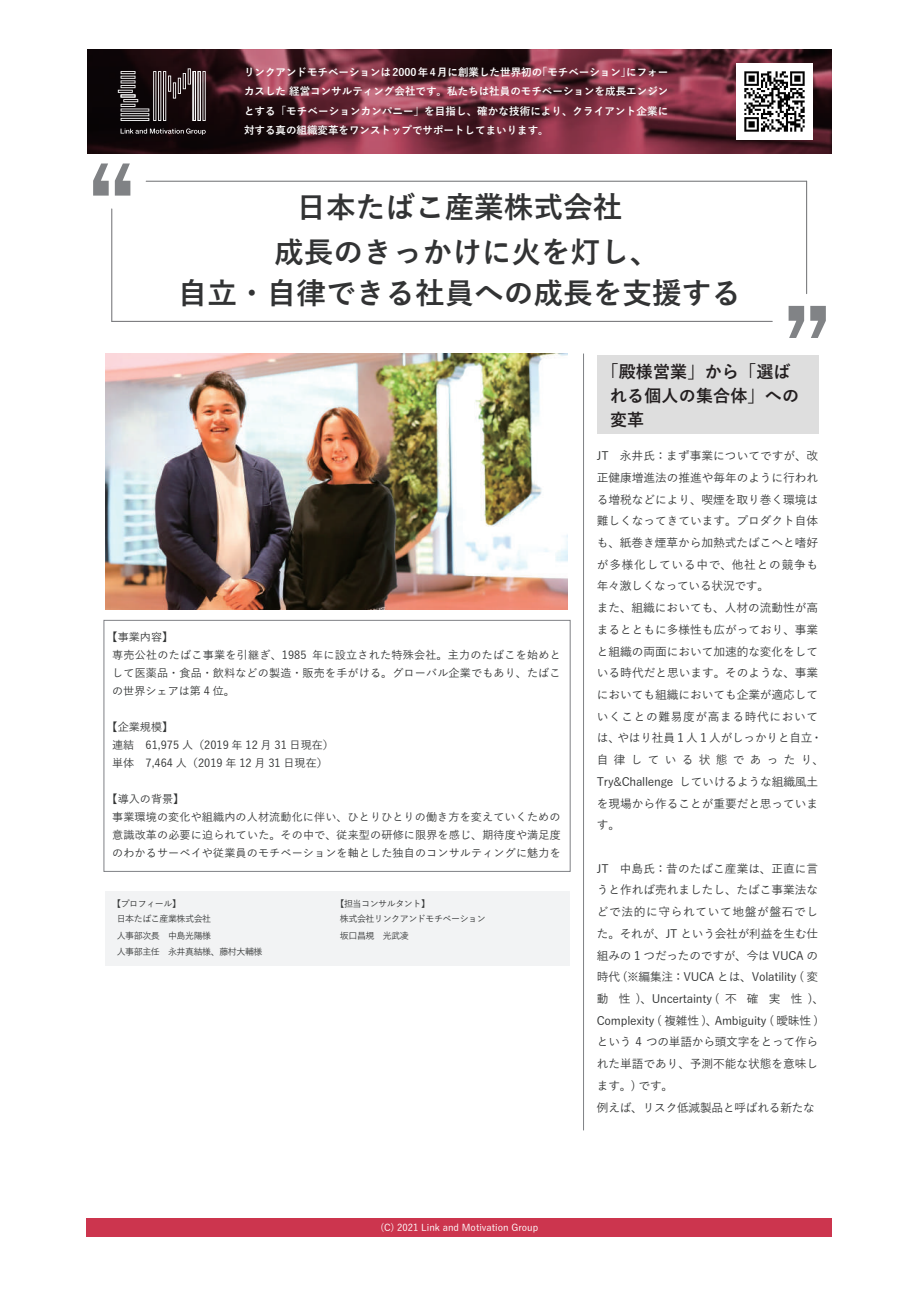
<style>
.page{position:relative;width:919px;height:1289px;background:#fff}
.page>*{position:absolute;margin:0;border:0;box-sizing:border-box;transform-origin:0 0}
.t1{font:700 110.25px "Yu Gothic";color:#808285}
.t2{font:700 29.55px/45.3px "Yu Gothic";color:#323334;text-align:center}
.t3{font:700 16.95px/24px "Yu Gothic";letter-spacing:.01em;color:#231f20}
.t4{font:500 11.7px/21.8px "Yu Gothic";letter-spacing:-.005em;color:#323434}
.t5{font:500 11.1px/18px "Yu Gothic";letter-spacing:.01em;color:#323434}
.t6{font:700 10.5px/19.5px "Yu Gothic";color:#fff;text-align:justify}
.t7{font:500 9.6px "Yu Gothic";color:#fff}
.t8{font:500 9px/15px "Yu Gothic";letter-spacing:-.05em;color:#323434}
</style>
<div class="page">
<img style="left:87px;top:49px;width:744px;height:105px">
<div style="left:86px;top:1218px;width:745px;height:19px;background:#cc354e"></div>
<hr style="left:583px;top:353px;width:1px;height:777px;background:#7f8185">
<div style="left:597px;top:355px;width:221px;height:79px;background:#dedede"></div>
<div style="left:104px;top:620px;width:466px;height:251px;border:1px solid #7f8185"></div>
<hr style="left:111px;top:209px;width:1px;height:112px;background:#6c6d70">
<hr style="left:112px;top:321px;width:660px;height:1px;background:#6c6d70">
<hr style="left:806px;top:181px;width:1px;height:113px;background:#6c6d70">
<hr style="left:146px;top:181px;width:660px;height:1px;background:#6c6d70">
<div style="left:105px;top:891px;width:465px;height:74px;background:#f2f3f4"></div>
<img style="left:105px;top:353px;width:462px;height:256px">
<svg style="left:121px;top:128px;width:85px;height:7px"></svg>
<svg style="left:118px;top:68px;width:88px;height:53px;background:#4f4648"></svg>
<img style="left:736px;top:64px;width:76px;height:76px">
<h1 class="t1" style="left:86px;top:148px;width:54px">“</h1>
<p class="t6" style="left:244px;top:62px;width:426px">リンクアンドモチベーションは2000年4月に創業した世界初の「モチベーション」にフォーカスした 経営コンサルティング会社です。私たちは社員のモチベーションを成長エンジンとする「モチベーションカンパニー」を目指し、確かな技術により、クライアント企業に対する真の組織変革をワンストップでサポートしてまいります。</p>
<h2 class="t2" style="left:274px;top:185px;width:387px">日本たばこ産業株式会社<br>成長のきっかけに火を灯し、</h2>
<h2 class="t2" style="left:178px;top:271px;width:564px">自立・自律できる社員への成長を支援する</h2>
<h1 class="t1" style="left:833px;top:353px;width:54px;rotate:-180deg">“</h1>
<h3 class="t3" style="left:610px;top:360px;width:190px;text-indent:-9px">「殿様営業」から「選ばれる個人の集合体」への変革</h3>
<p class="t5" style="left:112px;top:626px;width:450px;text-indent:-6px">【事業内容】<br>専売公社のたばこ事業を引継ぎ、1985 年に設立された特殊会社。主力のたばこを始めとして医薬品・食品・飲料などの製造・販売を手がける。グローバル企業でもあり、たばこの世界シェアは第 4 位。</p>
<p class="t5" style="left:112px;top:716px;width:223px;text-indent:-6px">【企業規模】<br>連結　61,975 人（2019 年 12 月 31 日現在）単体　7,464 人（2019 年 12 月 31 日現在）</p>
<p class="t5" style="left:112px;top:788px;width:450px;text-indent:-6px">【導入の背景】<br>事業環境の変化や組織内の人材流動化に伴い、ひとりひとりの働き方を変えていくための意識改革の必要に迫られていた。その中で、従来型の研修に限界を感じ、期待度や満足度のわかるサーベイや従業員のモチベーションを軸とした独自のコンサルティングに魅力を</p>
<p class="t8" style="left:117px;top:895px;width:96px;text-indent:-4px">【プロフィール】<br>日本たばこ産業株式会社</p>
<p class="t8" style="left:117px;top:925px;width:147px;line-height:16.5px">人事部次長　中島光陽様<br>人事部主任　永井真結様、藤村大輔様</p>
<p class="t8" style="left:340px;top:895px;width:147px;text-indent:-4px">【担当コンサルタント】<br>株式会社リンクアンドモチベーション</p>
<p class="t8" style="left:340px;top:926px;width:70px">坂口昌規　光武凌</p>
<p class="t4" style="left:597px;top:443px;width:229px">JT　永井氏：まず事業についてですが、改正健康増進法の推進や毎年のように行われる増税などにより、喫煙を取り巻く環境は難しくなってきています。プロダクト自体も、紙巻き煙草から加熱式たばこへと嗜好が多様化している中で、他社との競争も年々激しくなっている状況です。<br>また、組織においても、人材の流動性が高まるとともに多様性も広がっており、事業と組織の両面において加速的な変化をしている時代だと思います。そのような、事業においても組織においても企業が適応していくことの難易度が高まる時代においては、やはり社員１人１人がしっかりと自立・自律している状態であったり、<br>Try&amp;Challenge していけるような組織風土を現場から作ることが重要だと思っています。</p>
<p class="t4" style="left:597px;top:856px;width:229px">JT　中島氏：昔のたばこ産業は、正直に言うと作れば売れましたし、たばこ事業法などで法的に守られていて地盤が盤石でした。それが、JT という会社が利益を生む仕組みの 1 つだったのですが、今は VUCA の時代 (※編集注：VUCA とは、Volatility ( 変動 性 )、Uncertainty ( 不 確 実 性 )、<br>Complexity ( 複雑性 )、Ambiguity ( 曖昧性 )という 4 つの単語から頭文字をとって作られた単語であり、予測不能な状態を意味します。) です。<br>例えば、リスク低減製品と呼ばれる新たな</p>
<p class="t7" style="left:380px;top:1218px;width:159px">(C) 2021 Link and Motivation Group</p>
</div>
